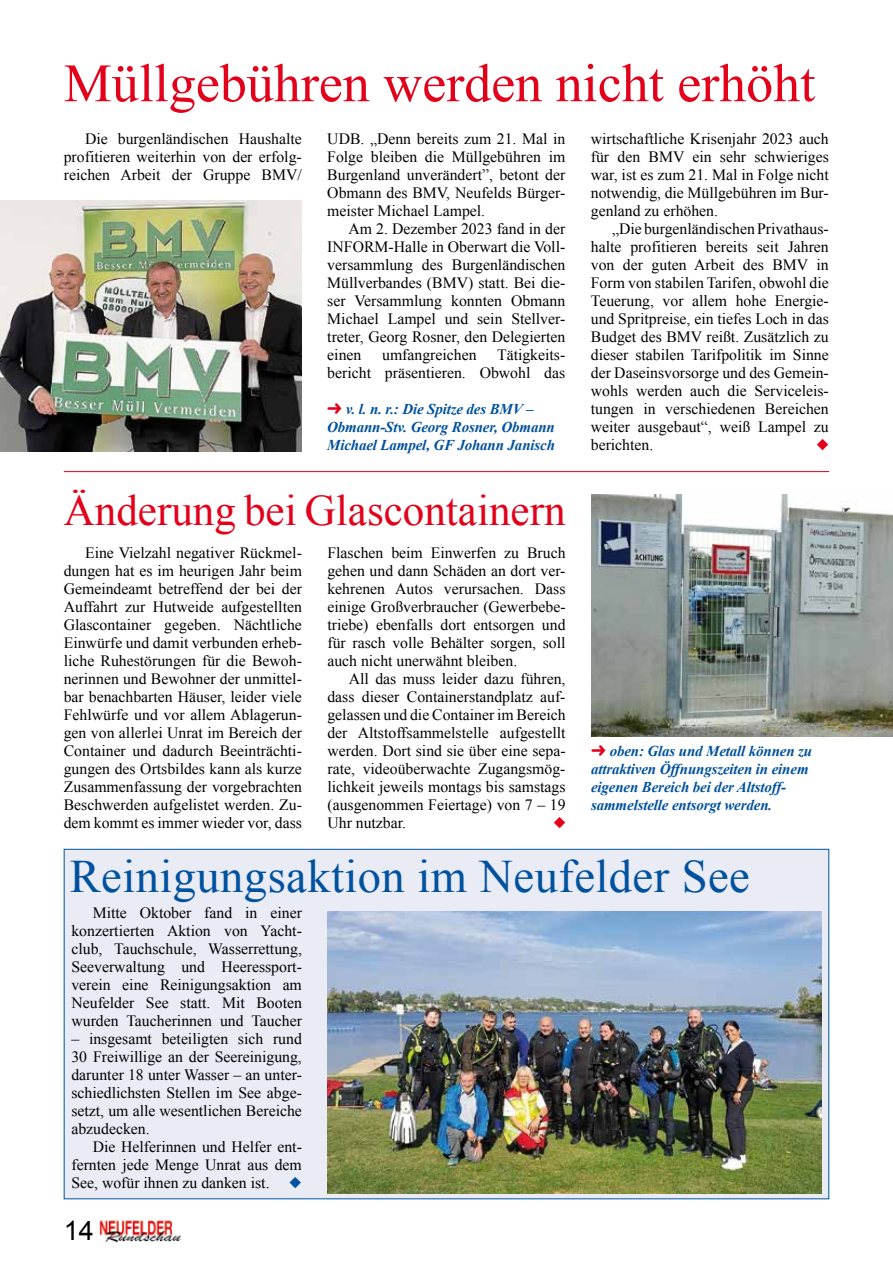
<style>
.page{position:relative;width:893px;height:1263px;background:#fff}
.page>*{position:absolute;margin:0;border:0;box-sizing:border-box;transform-origin:0 0}
.t1{font:54px "Times New Roman";color:#e2001a}
.t2{font:46.5px "Times New Roman";letter-spacing:.01em;color:#00519e}
.t3{font:43.5px "Times New Roman";color:#e2001a}
.t4{font:27px "Arial";color:#000}
.t5{font:15.75px/18px "Times New Roman";color:#000;text-align:justify}
.t6{font:italic 700 15px/18px "Times New Roman";letter-spacing:-.01em;color:#00519e;text-align:center}
.s1{color:#00519e}
</style>
<div class="page">
<img style="left:99px;top:1220px;width:83px;height:23px">
<img style="left:0;top:201px;width:302px;height:251px">
<div style="left:64px;top:849px;width:765px;height:350px;background:#e9ebf5;border:1px solid #00519e"></div>
<img style="left:327px;top:911px;width:494px;height:282px">
<hr style="left:64px;top:471px;width:765px;height:1px;background:#e2001a">
<img style="left:591px;top:494px;width:302px;height:242px">
<h1 class="t1" style="left:64px;top:52px;width:753px">Müllgebühren werden nicht erhöht</h1>
<p class="t5" style="left:64px;top:130px;width:239px;text-indent:21px">Die burgenländischen Haushalte profitieren weiterhin von der erfolg&shy;reichen Arbeit der Gruppe BMV/</p>
<p class="t5" style="left:327px;top:130px;width:239px">UDB. „Denn bereits zum 21. Mal in Folge bleiben die Müllgebühren im Burgenland unverändert”, betont der Obmann des BMV, Neufelds Bürger&shy;meister Michael Lampel.</p>
<p class="t5" style="left:327px;top:220px;width:240px;text-indent:21px">Am 2. Dezember 2023 fand in der INFORM-Halle in Oberwart die Voll&shy;versammlung des Burgenländischen Müllverbandes (BMV) statt. Bei die&shy;ser Versammlung konnten Obmann Michael Lampel und sein Stellver&shy;treter, Georg Rosner, den Delegierten einen</p>
<p class="t5" style="left:327px;top:346px;width:239px;text-align:right">Tätigkeits-<br>bericht präsentieren. Obwohl das</p>
<p class="t5" style="left:382px;top:346px;width:96px">umfangreichen</p>
<p class="t6" style="left:327px;top:400px;width:229px">v. l. n. r.: Die Spitze des BMV –<br>Obmann-Stv. Georg Rosner, Obmann<br>Michael Lampel, GF Johann Janisch</p>
<h3 class="t3" style="left:64px;top:485px;width:503px">Änderung bei Glascontainern</h3>
<p class="t5" style="left:64px;top:544px;width:240px;text-indent:21px">Eine Vielzahl negativer Rückmel&shy;dungen hat es im heurigen Jahr beim Gemeindeamt betreffend der bei der Auffahrt zur Hutweide aufgestellten Glascontainer gegeben. Nächtliche Einwürfe und damit verbunden erheb&shy;liche Ruhestörungen für die Bewoh&shy;nerinnen und Bewohner der unmittel&shy;bar benachbarten Häuser, leider viele Fehlwürfe und vor allem Ablagerun&shy;gen von allerlei Unrat im Bereich der Container und dadurch Beeinträchti&shy;gungen des Ortsbildes kann als kurze Zusammenfassung der vorgebrachten Beschwerden aufgelistet werden. Zu&shy;dem kommt es immer wieder vor, dass</p>
<p class="t5" style="left:327px;top:544px;width:240px">Flaschen beim Einwerfen zu Bruch gehen und dann Schäden an dort ver&shy;kehrenen Autos verursachen. Dass einige Großverbraucher (Gewerbebe&shy;triebe) ebenfalls dort entsorgen und für rasch volle Behälter sorgen, soll auch nicht unerwähnt bleiben.</p>
<p class="t5" style="left:327px;top:670px;width:240px;text-indent:21px">All das muss leider dazu führen, dass dieser Containerstandplatz auf&shy;gelassen und die Container im Bereich der Altstoffsammelstelle aufgestellt werden. Dort sind sie über eine sepa&shy;rate, videoüberwachte Zugangsmög&shy;lichkeit jeweils montags bis samstags (ausgenommen Feiertage) von 7 – 19<br>Uhr nutzbar.</p>
<p class="t5" style="left:591px;top:130px;width:239px">wirtschaftliche Krisenjahr 2023 auch für den BMV ein sehr schwieriges war, ist es zum 21. Mal in Folge nicht notwendig, die Müllgebühren im Bur&shy;genland zu erhöhen.</p>
<p class="t5" style="left:591px;top:220px;width:240px;text-indent:21px">„Die burgenländischen Privathaus&shy;halte profitieren bereits seit Jahren von der guten Arbeit des BMV in Form von stabilen Tarifen, obwohl die Teuerung, vor allem hohe Energie&shy;und Spritpreise, ein tiefes Loch in das Budget des BMV reißt. Zusätzlich zu dieser stabilen Tarifpolitik im Sinne der Daseinsvorsorge und des Gemein&shy;wohls werden auch die Serviceleis&shy;tungen in verschiedenen Bereichen weiter ausgebaut“, weiß Lampel zu berichten.</p>
<p class="t6" style="left:591px;top:742px;width:223px;text-align:left;text-indent:19px">oben: Glas und Metall können zu attraktiven Öffnungszeiten in einem eigenen Bereich bei der Altstoff&shy;sammelstelle entsorgt werden.</p>
<h2 class="t2" style="left:70px;top:849px;width:682px">Reinigungsaktion im Neufelder See</h2>
<p class="t5" style="left:71px;top:904px;width:232px;text-indent:21px">Mitte Oktober fand in einer konzertierten Aktion von Yacht&shy;club, Tauchschule, Wasserrettung, Seeverwaltung und Heeressport&shy;verein eine Reinigungsaktion am Neufelder See statt. Mit Booten wurden Taucherinnen und Taucher</p>
<p class="t5" style="left:71px;top:1030px;width:232px">– insgesamt beteiligten sich rund 30 Freiwillige an der Seereinigung, darunter 18 unter Wasser – an unter&shy;schiedlichsten Stellen im See abge&shy;setzt, um alle wesentlichen Bereiche abzudecken.</p>
<p class="t5" style="left:71px;top:1138px;width:232px;text-indent:21px">Die Helferinnen und Helfer ent&shy;fernten jede Menge Unrat aus dem See, wofür ihnen zu danken ist. <span class="s1">◆</span></p>
<h3 class="t4" style="left:64px;top:1212px;width:32px">14</h3>
</div>
